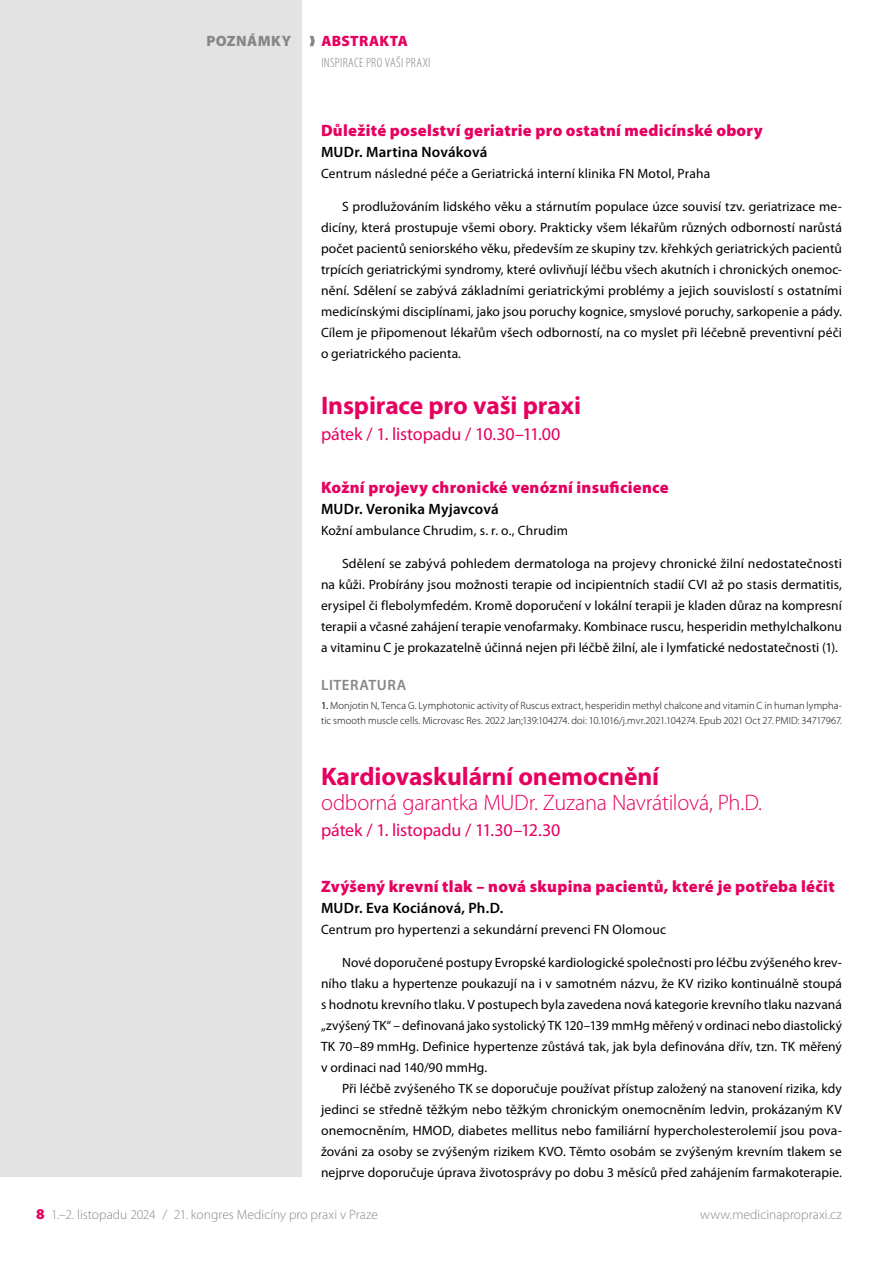
<style>
.page{position:relative;width:893px;height:1263px;background:#fff}
.page>*{position:absolute;margin:0;border:0;box-sizing:border-box;transform-origin:0 0}
.t1{font:700 25.5px "Myriad Pro";letter-spacing:-.005em;color:#e60060}
.t2{font:300 22.5px "Myriad Pro";letter-spacing:-.015em;color:#e60060}
.t3{font:18px "Myriad Pro";letter-spacing:-.015em;color:#e60060}
.t4{font:900 16.5px "Myriad Pro";letter-spacing:.015em;color:#e60060}
.t5{font:600 15px "Myriad Pro";letter-spacing:.01em;color:#000}
.t6{font:600 15px "Myriad Pro";letter-spacing:.035em;color:#878787}
.t7{font:900 15px "Myriad Pro";letter-spacing:.02em;color:#e60060}
.t8{font:900 15px "Myriad Pro";letter-spacing:.025em;color:#878787}
.t9{font:13.5px/21px "Myriad Pro";letter-spacing:.005em;color:#000;text-align:justify}
.t10{font:300 13.5px "Myriad Pro";color:#878787}
.t11{font:300 condensed 13.5px "Myriad Pro";letter-spacing:.02em;color:#878787}
.t12{font:300 10.5px/15px "Myriad Pro";letter-spacing:.005em;color:#000}
.s1{font-weight:400}
.s2{font-weight:900;font-size:15px;color:#e60060}
</style>
<div class="page">
<div style="left:0;top:0;width:302px;height:1177px;background:#e3e3e3"></div>
<svg style="left:310px;top:36px;width:5px;height:10px"></svg>
<p class="t8" style="left:206px;top:31px;width:86px">POZNÁMKY</p>
<p class="t7" style="left:321px;top:31px;width:88px">ABSTRAKTA</p>
<p class="t11" style="left:321px;top:55px;width:111px">INSPIRACE PRO VAŠI PRAXI</p>
<p class="t4" style="left:321px;top:119px;width:443px">Důležité poselství geriatrie pro ostatní medicínské obory</p>
<p class="t5" style="left:321px;top:142px;width:168px">MUDr. Martina Nováková</p>
<p class="t9" style="left:321px;top:163px;width:391px">Centrum následné péče a Geriatrická interní klinika FN Motol, Praha</p>
<p class="t9" style="left:321px;top:196px;width:522px;text-indent:21px">S prodlužováním lidského věku a stárnutím populace úzce souvisí tzv. geriatrizace me&shy;dicíny, která prostupuje všemi obory. Prakticky všem lékařům různých odborností narůstá počet pacientů seniorského věku, především ze skupiny tzv. křehkých geriatrických pacientů trpících geriatrickými syndromy, které ovlivňují léčbu všech akutních i chronických onemoc&shy;nění. Sdělení se zabývá základními geriatrickými problémy a jejich souvislostí s ostatními medicínskými disciplínami, jako jsou poruchy kognice, smyslové poruchy, sarkopenie a pády.<br>Cílem je připomenout lékařům všech odborností, na co myslet při léčebně preventivní péči o geriatrického pacienta.</p>
<h1 class="t1" style="left:321px;top:389px;width:262px">Inspirace pro vaši praxi</h1>
<h3 class="t3" style="left:321px;top:423px;width:241px">pátek / 1. listopadu / 10.30–11.00</h3>
<p class="t4" style="left:321px;top:476px;width:349px">Kožní projevy chronické venózní insuficience</p>
<p class="t5" style="left:321px;top:499px;width:179px">MUDr. Veronika Myjavcová</p>
<p class="t9" style="left:321px;top:520px;width:248px">Kožní ambulance Chrudim, s. r. o., Chrudim</p>
<p class="t9" style="left:321px;top:553px;width:522px;text-indent:21px">Sdělení se zabývá pohledem dermatologa na projevy chronické žilní nedostatečnosti na kůži. Probírány jsou možnosti terapie od incipientních stadií CVI až po stasis dermatitis, erysipel či flebolymfedém. Kromě doporučení v lokální terapii je kladen důraz na kompresní terapii a včasné zahájení terapie venofarmaky. Kombinace ruscu, hesperidin methylchalkonu a vitaminu C je prokazatelně účinná nejen při léčbě žilní, ale i lymfatické nedostatečnosti (1).</p>
<p class="t6" style="left:321px;top:675px;width:87px">LITERATURA</p>
<p class="t12" style="left:321px;top:698px;width:522px"><span class="s1">1.</span> Monjotin N, Tenca G. Lymphotonic activity of Ruscus extract, hesperidin methyl chalcone and vitamin C in human lympha&shy;tic smooth muscle cells. Microvasc Res. 2022 Jan;139:104274. doi: 10.1016/j.mvr.2021.104274. Epub 2021 Oct 27. PMID: 34717967.</p>
<h1 class="t1" style="left:321px;top:759px;width:340px">Kardiovaskulární onemocnění</h1>
<h2 class="t2" style="left:321px;top:789px;width:443px">odborná garantka MUDr. Zuzana Navrátilová, Ph.D.</h2>
<h3 class="t3" style="left:321px;top:818px;width:241px">pátek / 1. listopadu / 11.30–12.30</h3>
<p class="t4" style="left:321px;top:875px;width:515px">Zvýšený krevní tlak – nová skupina pacientů, které je potřeba léčit</p>
<p class="t5" style="left:321px;top:898px;width:184px">MUDr. Eva Kociánová, Ph.D.</p>
<p class="t9" style="left:321px;top:919px;width:347px">Centrum pro hypertenzi a sekundární prevenci FN Olomouc</p>
<p class="t9" style="left:321px;top:952px;width:522px;text-indent:21px">Nové doporučené postupy Evropské kardiologické společnosti pro léčbu zvýšeného krev&shy;ního tlaku a hypertenze poukazují na i v samotném názvu, že KV riziko kontinuálně stoupá s hodnotu krevního tlaku. V postupech byla zavedena nová kategorie krevního tlaku nazvaná „zvýšený TK“ – definovaná jako systolický TK 120–139 mmHg měřený v ordinaci nebo diastolický TK 70–89 mmHg. Definice hypertenze zůstává tak, jak byla definována dřív, tzn. TK měřený v ordinaci nad 140/90 mmHg.</p>
<p class="t9" style="left:321px;top:1078px;width:522px;text-indent:21px">Při léčbě zvýšeného TK se doporučuje používat přístup založený na stanovení rizika, kdy jedinci se středně těžkým nebo těžkým chronickým onemocněním ledvin, prokázaným KV onemocněním, HMOD, diabetes mellitus nebo familiární hypercholesterolemií jsou pova&shy;žováni za osoby se zvýšeným rizikem KVO. Těmto osobám se zvýšeným krevním tlakem se nejprve doporučuje úprava životosprávy po dobu 3 měsíců před zahájením farmakoterapie.</p>
<p class="t10" style="left:36px;top:1206px;width:344px"><span class="s2">8</span> 1.–2. listopadu 2024 / 21. kongres Medicíny pro praxi v Praze</p>
<p class="t10" style="left:700px;top:1206px;width:143px">www.medicinapropraxi.cz</p>
</div>
